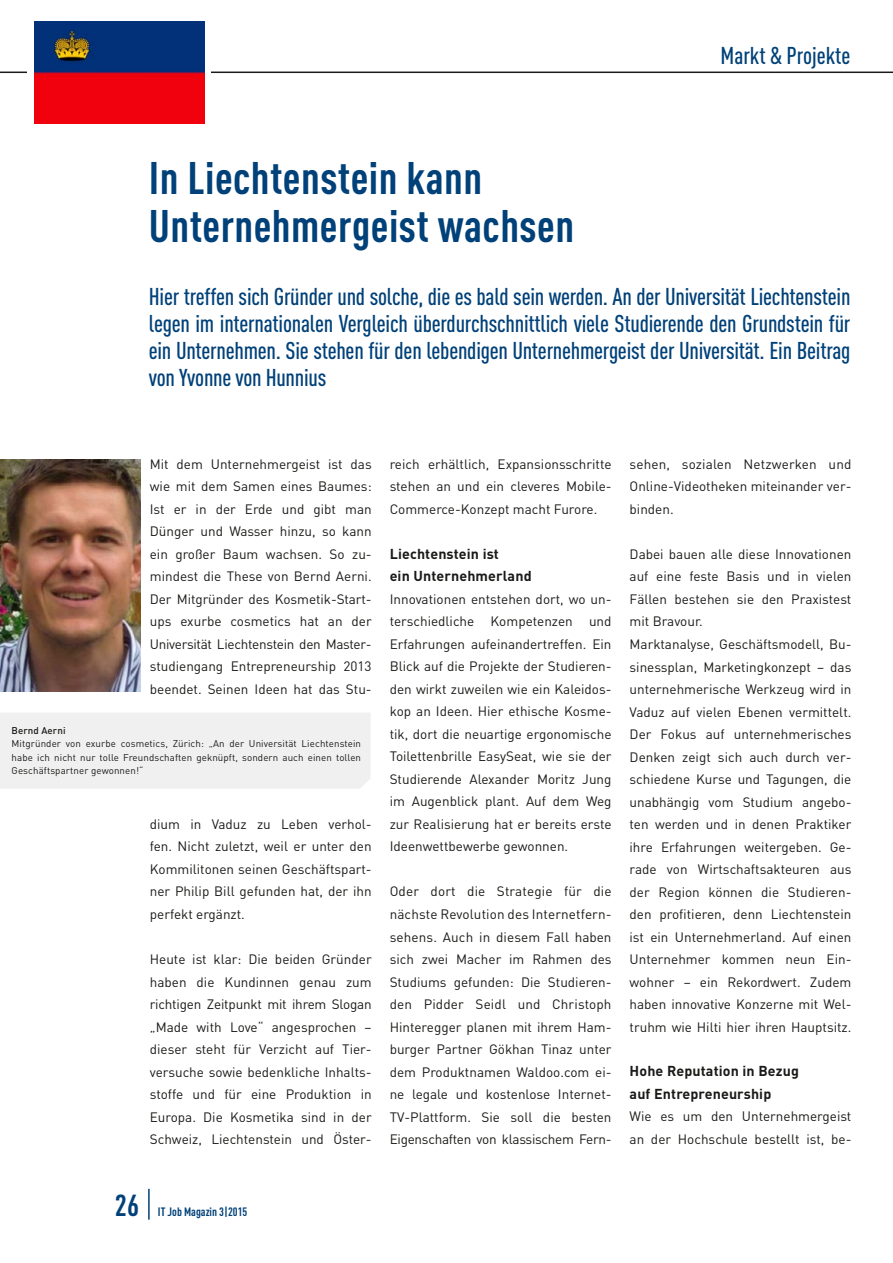
<style>
.page{position:relative;width:893px;height:1263px;background:#fff}
.page>*{position:absolute;margin:0;border:0;box-sizing:border-box;transform-origin:0 0}
.t1{font:700 45px/48px "DIN Cond";letter-spacing:.01em;color:#004179}
.t2{font:700 30px "DIN Cond";color:#004179}
.t3{font:500 24px/27px "DIN Cond";letter-spacing:-.01em;color:#004179;text-align:justify}
.t4{font:700 14.25px/22.5px "DIN";letter-spacing:.01em;color:#1a1a18}
.t5{font:13.5px/22.5px "DIN";color:#1a1a18;text-align:justify}
.t6{font:700 12px "DIN Cond";color:#004179}
.t7{font:9.75px/13.5px "DIN";letter-spacing:.01em;color:#1a1a18;text-align:justify}
.t8{font:500 9.75px "DIN";letter-spacing:.01em;color:#1a1a18}
</style>
<div class="page">
<hr style="left:0;top:72px;width:893px;height:1px;background:#1a1a18">
<hr style="left:148px;top:1189px;width:2px;height:31px;background:#004179">
<img style="left:0;top:459px;width:141px;height:233px">
<div style="left:0;top:713px;width:370px;height:76px;background:#f0f0f0"></div>
<div style="left:27px;top:18px;width:184px;height:110px;background:#fff"></div>
<img style="left:34px;top:22px;width:170px;height:102px">
<h3 class="t3" style="left:720px;top:42px;width:131px">Markt &amp; Projekte</h3>
<h1 class="t1" style="left:149px;top:152px;width:427px">In Liechtenstein kann<br>Unternehmergeist wachsen</h1>
<p class="t3" style="left:149px;top:282px;width:703px">Hier treffen sich Gründer und solche, die es bald sein werden. An der Universität Liechtenstein legen im internationalen Vergleich überdurchschnittlich viele Studierende den Grundstein für ein Unternehmen. Sie stehen für den lebendigen Unternehmergeist der Universität. Ein Beitrag von Yvonne von Hunnius</p>
<p class="t5" style="left:150px;top:452px;width:223px">Mit dem Unternehmergeist ist das wie mit dem Samen eines Baumes:<br>Ist er in der Erde und gibt man Dünger und Wasser hinzu, so kann ein großer Baum wachsen. So zu&shy;mindest die These von Bernd Aerni.<br>Der Mitgründer des Kosmetik-Start&shy;ups exurbe cosmetics hat an der Universität Liechtenstein den Master&shy;studiengang Entrepreneurship 2013 beendet. Seinen Ideen hat das Stu-</p>
<p class="t8" style="left:12px;top:724px;width:55px">Bernd Aerni</p>
<p class="t7" style="left:12px;top:737px;width:351px">Mitgründer von exurbe cosmetics, Zürich: „An der Universität Liechtenstein habe ich nicht nur tolle Freundschaften geknüpft, sondern auch einen tollen Geschäftspartner gewonnen!“</p>
<p class="t5" style="left:150px;top:812px;width:223px">dium in Vaduz zu Leben verhol&shy;fen. Nicht zuletzt, weil er unter den Kommilitonen seinen Geschäftspart&shy;ner Philip Bill gefunden hat, der ihn perfekt ergänzt.</p>
<p class="t5" style="left:150px;top:948px;width:223px">Heute ist klar: Die beiden Gründer haben die Kundinnen genau zum richtigen Zeitpunkt mit ihrem Slogan „Made with Love“ angesprochen – dieser steht für Verzicht auf Tier&shy;versuche sowie bedenkliche Inhalts&shy;stoffe und für eine Produktion in Europa. Die Kosmetika sind in der Schweiz, Liechtenstein und Öster-</p>
<p class="t5" style="left:390px;top:453px;width:223px">reich erhältlich, Expansionsschritte stehen an und ein cleveres Mobile-Commerce-Konzept macht Furore.</p>
<p class="t4" style="left:390px;top:542px;width:143px">Liechtenstein ist<br>ein Unternehmerland</p>
<p class="t5" style="left:390px;top:587px;width:223px">Innovationen entstehen dort, wo un&shy;terschiedliche Kompetenzen und Erfahrungen aufeinandertreffen. Ein Blick auf die Projekte der Studieren&shy;den wirkt zuweilen wie ein Kaleidos&shy;kop an Ideen. Hier ethische Kosme&shy;tik, dort die neuartige ergonomische Toilettenbrille EasySeat, wie sie der Studierende Alexander Moritz Jung im Augenblick plant. Auf dem Weg zur Realisierung hat er bereits erste Ideenwettbewerbe gewonnen.</p>
<p class="t5" style="left:390px;top:880px;width:223px">Oder dort die Strategie für die nächste Revolution des Internetfern&shy;sehens. Auch in diesem Fall haben sich zwei Macher im Rahmen des Studiums gefunden: Die Studieren&shy;den Pidder Seidl und Christoph Hinteregger planen mit ihrem Ham&shy;burger Partner Gökhan Tinaz unter dem Produktnamen Waldoo.com ei&shy;ne legale und kostenlose Internet-TV-Plattform. Sie soll die besten Eigenschaften von klassischem Fern-</p>
<p class="t5" style="left:630px;top:453px;width:223px">sehen, sozialen Netzwerken und Online-Videotheken miteinander ver&shy;binden.</p>
<p class="t5" style="left:630px;top:543px;width:223px;text-align:left">Dabei bauen alle diese Innovationen auf eine feste Basis und in vielen Fällen bestehen sie den Praxistest mit Bravour.<br>Marktanalyse, Geschäftsmodell, Bu&shy;sinessplan, Marketingkonzept – das unternehmerische Werkzeug wird in Vaduz auf vielen Ebenen vermittelt.<br>Der Fokus auf unternehmerisches Denken zeigt sich auch durch ver&shy;schiedene Kurse und Tagungen, die unabhängig vom Studium angebo&shy;ten werden und in denen Praktiker ihre Erfahrungen weitergeben. Ge&shy;rade von Wirtschaftsakteuren aus der Region können die Studieren&shy;den profitieren, denn Liechtenstein ist ein Unternehmerland. Auf einen Unternehmer kommen neun Ein&shy;wohner – ein Rekordwert. Zudem haben innovative Konzerne mit Wel&shy;truhm wie Hilti hier ihren Hauptsitz.</p>
<p class="t4" style="left:630px;top:1059px;width:171px">Hohe Reputation in Bezug auf Entrepreneurship</p>
<p class="t5" style="left:630px;top:1105px;width:223px">Wie es um den Unternehmergeist an der Hochschule bestellt ist, be-</p>
<h2 class="t2" style="left:115px;top:1187px;width:26px">26</h2>
<p class="t6" style="left:158px;top:1204px;width:91px">IT Job Magazin 3|2015</p>
</div>
